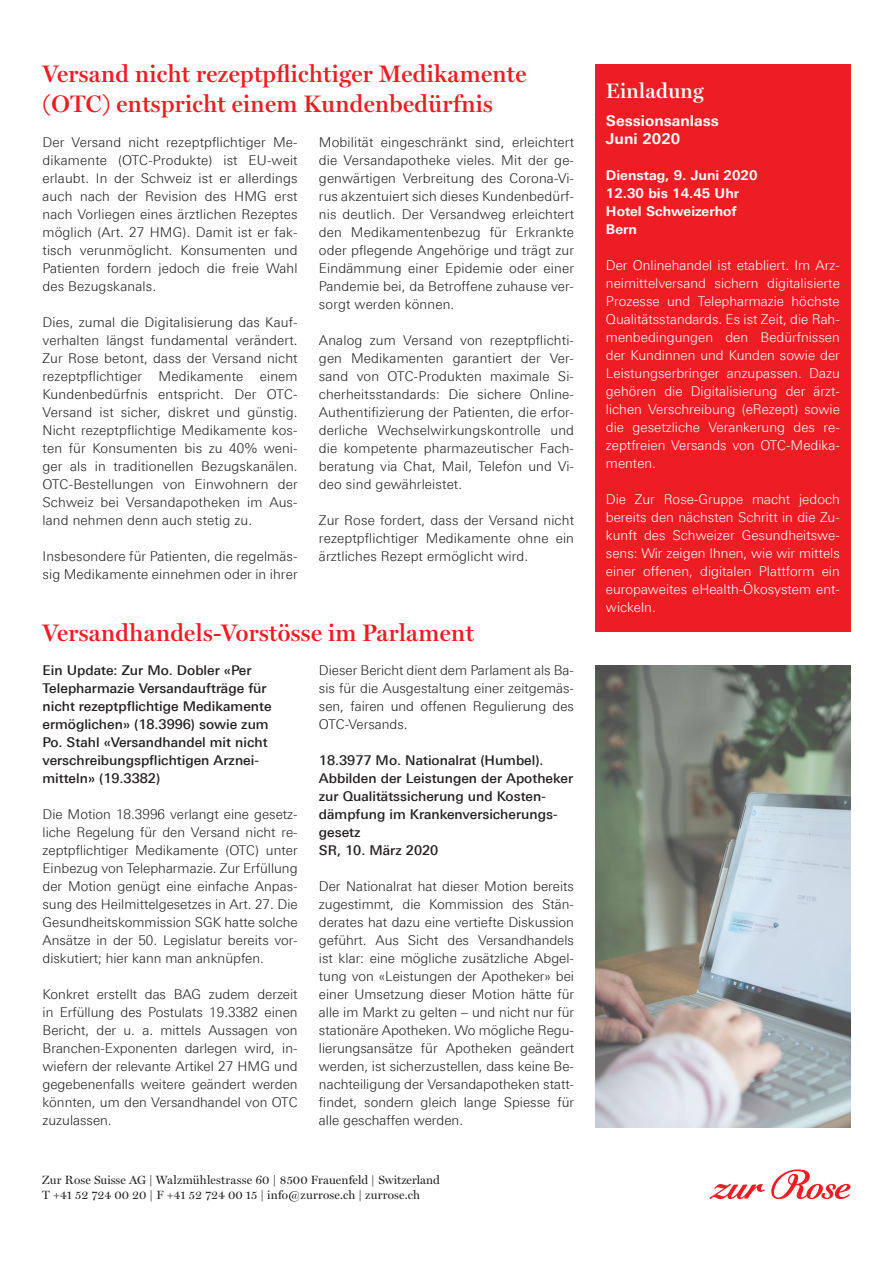
<style>
.page{position:relative;width:893px;height:1263px;background:#fff}
.page>*{position:absolute;margin:0;border:0;box-sizing:border-box;transform-origin:0 0}
.t1{font:600 24px/30px "Miller Display";letter-spacing:.015em;color:#ee1d23}
.t2{font:600 21px "Miller Display";letter-spacing:.015em;color:#fff}
.t3{font:700 15px "Linotype Univers 630";color:#fff}
.t4{font:300 13.5px/18px "Linotype Univers 330";letter-spacing:.01em;color:#231f20;text-align:justify}
.t5{font:300 13.5px/18px "Linotype Univers 330";color:#fff;text-align:justify}
.t6{font:500 13.5px/18px "Linotype Univers 530";color:#231f20}
.t7{font:700 13.5px "Linotype Univers 630";color:#fff}
.t8{font:12px/15px "Miller Display";letter-spacing:.005em;color:#231f20}
</style>
<div class="page">
<div style="left:595px;top:64px;width:255px;height:567px;background:#ee1d23"></div>
<svg style="left:709px;top:1184px;width:56px;height:15px"></svg>
<svg style="left:771px;top:1169px;width:79px;height:30px"></svg>
<img style="left:595px;top:665px;width:255px;height:463px">
<p class="t1" style="left:43px;top:59px;width:486px">Versand nicht rezeptpflichtiger Medikamente (OTC) entspricht einem Kundenbedürfnis</p>
<p class="t4" style="left:43px;top:133px;width:257px">Der Versand nicht rezeptpflichtiger Me&shy;dikamente (OTC-Produkte) ist EU-weit erlaubt. In der Schweiz ist er allerdings auch nach der Revision des HMG erst nach Vorliegen eines ärztlichen Rezeptes möglich (Art. 27 HMG). Damit ist er fak&shy;tisch verunmöglicht. Konsumenten und Patienten fordern jedoch die freie Wahl des Bezugskanals.</p>
<p class="t4" style="left:43px;top:313px;width:257px">Dies, zumal die Digitalisierung das Kauf&shy;verhalten längst fundamental verändert.<br>Zur Rose betont, dass der Versand nicht rezeptpflichtiger Medikamente einem Kundenbedürfnis entspricht. Der OTC-Versand ist sicher, diskret und günstig.<br>Nicht rezeptpflichtige Medikamente kos&shy;ten für Konsumenten bis zu 40% weni&shy;ger als in traditionellen Bezugskanälen.<br>OTC-Bestellungen von Einwohnern der Schweiz bei Versandapotheken im Aus&shy;land nehmen denn auch stetig zu.</p>
<p class="t4" style="left:43px;top:547px;width:257px">Insbesondere für Patienten, die regelmäs&shy;sig Medikamente einnehmen oder in ihrer</p>
<p class="t4" style="left:319px;top:133px;width:257px">Mobilität eingeschränkt sind, erleichtert die Versandapotheke vieles. Mit der ge&shy;genwärtigen Verbreitung des Corona-Vi&shy;rus akzentuiert sich dieses Kundenbedürf&shy;nis deutlich. Der Versandweg erleichtert den Medikamentenbezug für Erkrankte oder pflegende Angehörige und trägt zur Eindämmung einer Epidemie oder einer Pandemie bei, da Betroffene zuhause ver&shy;sorgt werden können.</p>
<p class="t4" style="left:319px;top:331px;width:257px">Analog zum Versand von rezeptpflichti&shy;gen Medikamenten garantiert der Ver&shy;sand von OTC-Produkten maximale Si&shy;cherheitsstandards: Die sichere Online-Authentifizierung der Patienten, die erfor&shy;derliche Wechselwirkungskontrolle und die kompetente pharmazeutischer Fach&shy;beratung via Chat, Mail, Telefon und Vi&shy;deo sind gewährleistet.</p>
<p class="t4" style="left:319px;top:511px;width:257px">Zur Rose fordert, dass der Versand nicht rezeptpflichtiger Medikamente ohne ein ärztliches Rezept ermöglicht wird.</p>
<p class="t1" style="left:43px;top:617px;width:433px">Versandhandels-Vorstösse im Parlament</p>
<p class="t6" style="left:43px;top:661px;width:211px">Ein Update: Zur Mo. Dobler «Per</p>
<p class="t6" style="left:43px;top:679px;width:231px">Telepharmazie Versandaufträge für nicht rezeptpflichtige Medikamente</p>
<p class="t6" style="left:43px;top:715px;width:228px">ermöglichen» (18.3996) sowie zum</p>
<p class="t6" style="left:43px;top:733px;width:227px">Po. Stahl «Versandhandel mit nicht</p>
<p class="t6" style="left:43px;top:751px;width:218px">verschreibungspflichtigen Arznei-</p>
<p class="t6" style="left:43px;top:769px;width:119px">mitteln» (19.3382)</p>
<p class="t4" style="left:43px;top:805px;width:257px">Die Motion 18.3996 verlangt eine gesetz&shy;liche Regelung für den Versand nicht re&shy;zeptpflichtiger Medikamente (OTC) unter Einbezug von Telepharmazie. Zur Erfüllung der Motion genügt eine einfache Anpas&shy;sung des Heilmittelgesetzes in Art. 27. Die Gesundheitskommission SGK hatte solche Ansätze in der 50. Legislatur bereits vor&shy;diskutiert; hier kann man anknüpfen.</p>
<p class="t4" style="left:43px;top:985px;width:257px">Konkret erstellt das BAG zudem derzeit in Erfüllung des Postulats 19.3382 einen Bericht, der u. a. mittels Aussagen von Branchen-Exponenten darlegen wird, in&shy;wiefern der relevante Artikel 27 HMG und gegebenenfalls weitere geändert werden könnten, um den Versandhandel von OTC zuzulassen.</p>
<p class="t4" style="left:319px;top:661px;width:257px">Dieser Bericht dient dem Parlament als Ba&shy;sis für die Ausgestaltung einer zeitgemäs&shy;sen, fairen und offenen Regulierung des OTC-Versands.</p>
<p class="t6" style="left:319px;top:751px;width:256px">18.3977 Mo. Nationalrat (Humbel).<br>Abbilden der Leistungen der Apotheker zur Qualitätssicherung und Kosten&shy;dämpfung im Krankenversicherungs&shy;gesetz</p>
<p class="t6" style="left:319px;top:841px;width:121px">SR, 10. März 2020</p>
<p class="t4" style="left:319px;top:877px;width:257px">Der Nationalrat hat dieser Motion bereits zugestimmt, die Kommission des Stän&shy;derates hat dazu eine vertiefte Diskussion geführt. Aus Sicht des Versandhandels ist klar: eine mögliche zusätzliche Abgel&shy;tung von «Leistungen der Apotheker» bei einer Umsetzung dieser Motion hätte für alle im Markt zu gelten – und nicht nur für stationäre Apotheken. Wo mögliche Regu&shy;lierungsansätze für Apotheken geändert werden, ist sicherzustellen, dass keine Be&shy;nachteiligung der Versandapotheken statt&shy;findet, sondern gleich lange Spiesse für alle geschaffen werden.</p>
<p class="t8" style="left:42px;top:1172px;width:399px">Zur Rose Suisse AG | Walzmühlestrasse 60 | 8500 Frauenfeld | Switzerland<br>T +41 52 724 00 20 | F +41 52 724 00 15 | info@zurrose.ch | zurrose.ch</p>
<p class="t2" style="left:606px;top:78px;width:99px">Einladung</p>
<p class="t3" style="left:606px;top:111px;width:114px">Sessionsanlass</p>
<p class="t3" style="left:606px;top:129px;width:76px">Juni 2020</p>
<p class="t7" style="left:606px;top:167px;width:153px">Dienstag, 9. Juni 2020</p>
<p class="t7" style="left:606px;top:185px;width:135px">12.30 bis 14.45 Uhr</p>
<p class="t7" style="left:606px;top:203px;width:132px">Hotel Schweizerhof</p>
<p class="t7" style="left:606px;top:221px;width:33px">Bern</p>
<p class="t5" style="left:606px;top:256px;width:235px">Der Onlinehandel ist etabliert. Im Arz&shy;neimittelversand sichern digitalisierte Prozesse und Telepharmazie höchste Qualitätsstandards. Es ist Zeit, die Rah&shy;menbedingungen den Bedürfnissen der Kundinnen und Kunden sowie der Leistungserbringer anzupassen. Dazu gehören die Digitalisierung der ärzt&shy;lichen Verschreibung (eRezept) sowie die gesetzliche Verankerung des re&shy;zeptfreien Versands von OTC-Medika&shy;menten.</p>
<p class="t5" style="left:606px;top:490px;width:235px">Die Zur Rose-Gruppe macht jedoch bereits den nächsten Schritt in die Zu&shy;kunft des Schweizer Gesundheitswe&shy;sens: Wir zeigen Ihnen, wie wir mittels einer offenen, digitalen Plattform ein europaweites eHealth-Ökosystem ent&shy;wickeln.</p>
</div>
